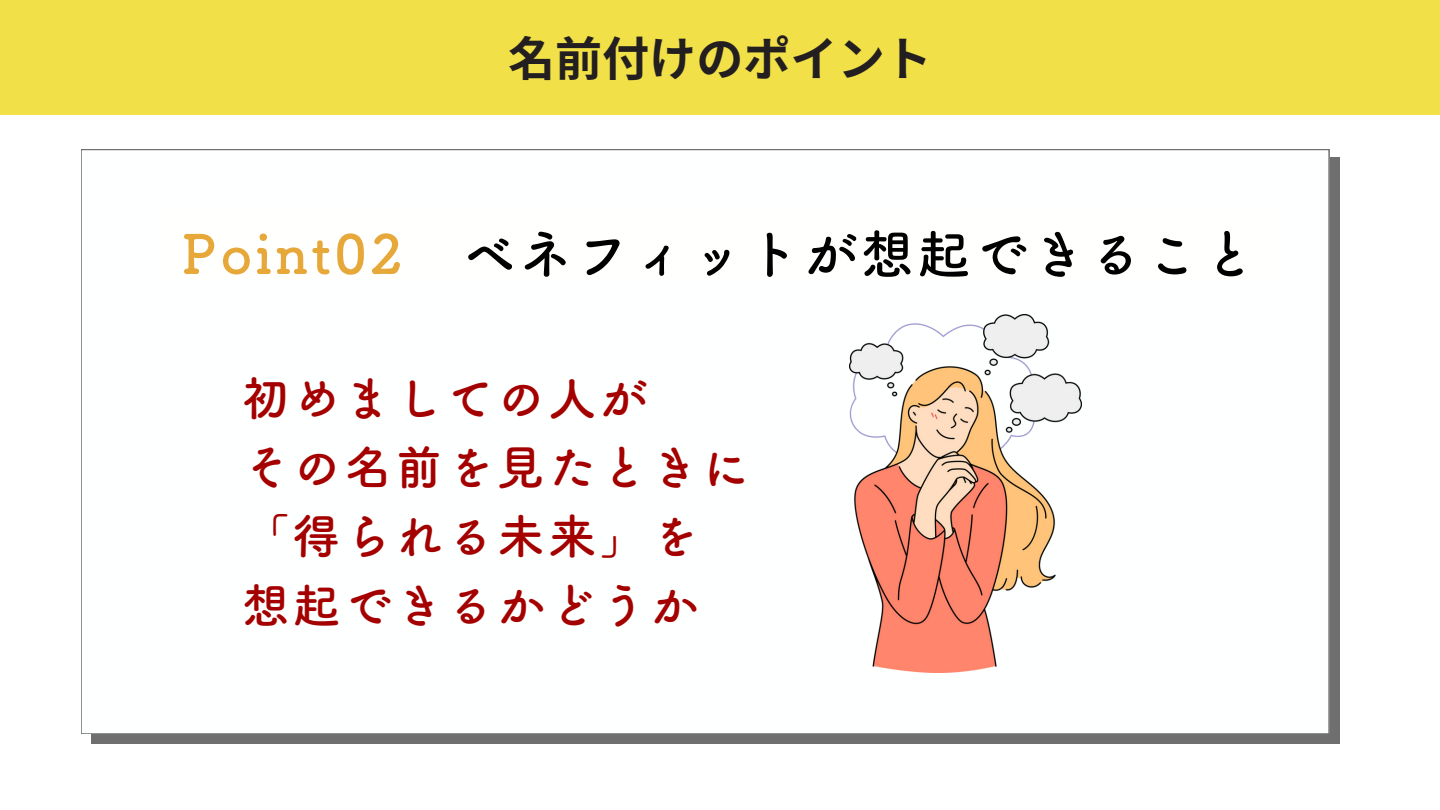
<style>
.page{position:relative;width:1440px;height:810px;background:#fff}
.page>*{position:absolute;margin:0;border:0;box-sizing:border-box;transform-origin:0 0}
.t1{font:53.3px "Canva Tsuku B Rd Gothic Std B";letter-spacing:.07em;color:#000}
.t2{font:47.8px/69px "Canva Tsuku B Rd Gothic Std B";letter-spacing:.07em;color:#a40000}
.t3{font:700 47.1px "Noto Sans JP";color:#231f20}
.s1{color:#e7a83a}
</style>
<div class="page">
<div style="left:0;top:0;width:1440px;height:115px;background:#f1e048"></div>
<div style="left:92px;top:157px;width:1248px;height:587px;background:#6f6f6f"></div>
<div style="left:81px;top:149px;width:1248px;height:585px;background:#feffff"></div>
<img style="left:850px;top:315px;width:231px;height:357px">
<p class="t3" style="left:508px;top:21px;width:425px">名前付けのポイント</p>
<p class="t1" style="left:183px;top:227px;width:1074px"><span class="s1">Point02</span> ベネフィットが想起できること</p>
<p class="t2" style="left:242px;top:363px;width:509px">初めましての⼈が<br>その名前を⾒たときに「得られる未来」を想起できるかどうか</p>
</div>
